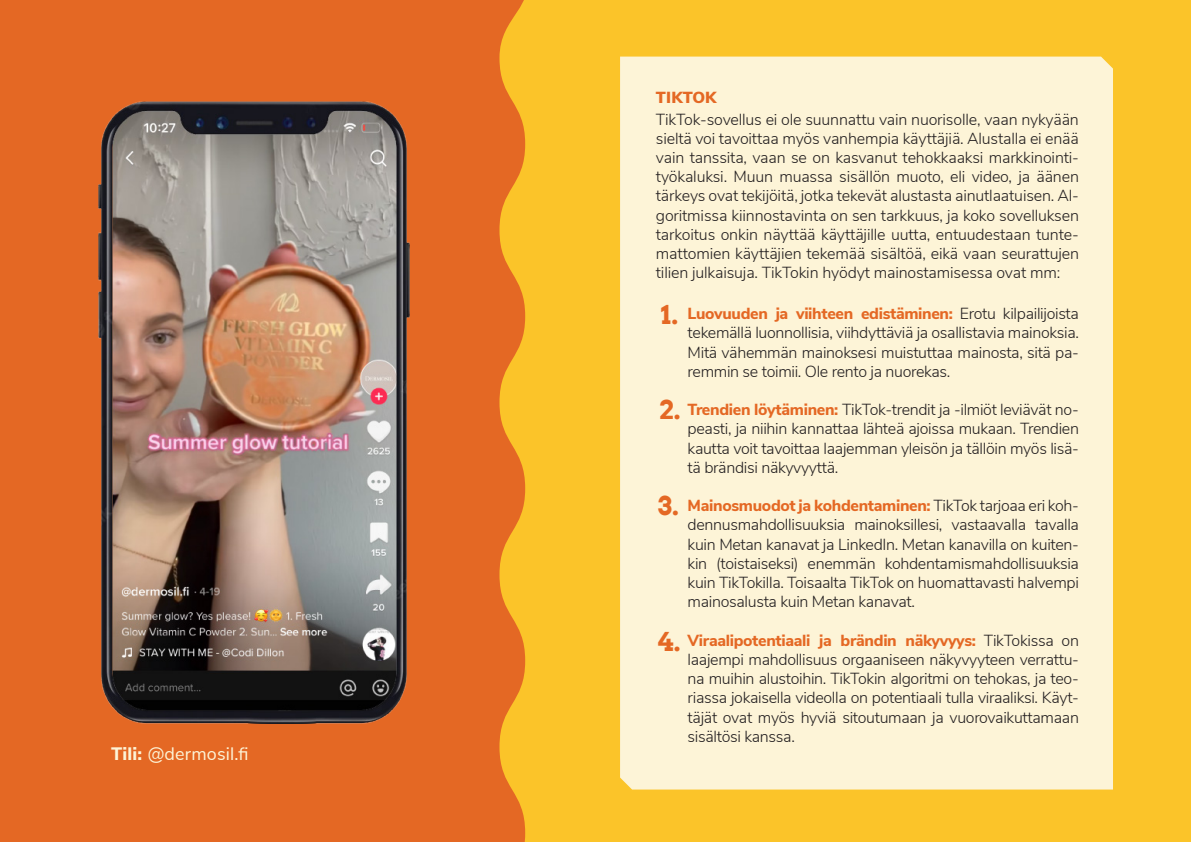
<style>
.page{position:relative;width:1191px;height:842px;background:#fff}
.page>*{position:absolute;margin:0;border:0;box-sizing:border-box;transform-origin:0 0}
.t1{font:700 26px "Arvo";color:#e46824}
.t2{font:18px "Nunito Sans";letter-spacing:.01em;color:#fdf4d7}
.Body{font:300 16px/19.2px "Nunito Sans";letter-spacing:-.02em;color:#231f20;text-align:justify}
.Body-2{font:900 16px "Nunito Sans";letter-spacing:.01em;color:#e46824}
.s1{font-weight:800}
.s2{font-weight:800;color:#e46824}
</style>
<div class="page">
<div style="left:0;top:0;width:403px;height:842px;background:#e46824"></div>
<div style="left:439px;top:0;width:752px;height:842px;background:#fbc429"></div>
<svg style="left:337px;top:0;width:189px;height:842px;fill:#e46824"></svg>
<div style="left:620px;top:57px;width:493px;height:732px;background:#fdf4d7"></div>
<img style="left:99px;top:102px;width:310px;height:621px">
<p class="t2" style="left:111px;top:741px;width:139px"><span class="s1">Tili:</span> @dermosil.fi</p>
<p class="Body-2" style="left:656px;top:85px;width:62px">TIKTOK</p>
<p class="Body" style="left:656px;top:108px;width:424px">TikTok-sovellus ei ole suunnattu vain nuorisolle, vaan nykyään sieltä voi tavoittaa myös vanhempia käyttäjiä. Alustalla ei enää vain tanssita, vaan se on kasvanut tehokkaaksi markkinointi&shy;työkaluksi. Muun muassa sisällön muoto, eli video, ja äänen tärkeys ovat tekijöitä, jotka tekevät alustasta ainutlaatuisen. Al&shy;goritmissa kiinnostavinta on sen tarkkuus, ja koko sovelluksen tarkoitus onkin näyttää käyttäjille uutta, entuudestaan tunte&shy;mattomien käyttäjien tekemää sisältöä, eikä vaan seurattujen tilien julkaisuja. TikTokin hyödyt mainostamisessa ovat mm:</p>
<p class="t1" style="left:661px;top:298px;width:19px">1.</p>
<p class="Body" style="left:687px;top:303px;width:393px"><span class="s2">Luovuuden ja viihteen edistäminen:</span> Erotu kilpailijoista tekemällä luonnollisia, viihdyttäviä ja osallistavia mainoksia.<br>Mitä vähemmän mainoksesi muistuttaa mainosta, sitä pa&shy;remmin se toimii. Ole rento ja nuorekas.</p>
<p class="Body" style="left:687px;top:399px;width:393px"><span class="s2">Trendien löytäminen:</span> TikTok-trendit ja -ilmiöt leviävät no&shy;peasti, ja niihin kannattaa lähteä ajoissa mukaan. Trendien kautta voit tavoittaa laajemman yleisön ja tällöin myös lisä&shy;tä brändisi näkyvyyttä.</p>
<p class="Body" style="left:687px;top:495px;width:393px"><span class="s2">Mainosmuodot ja kohdentaminen:</span> TikTok tarjoaa eri koh&shy;dennusmahdollisuuksia mainoksillesi, vastaavalla tavalla kuin Metan kanavat ja LinkedIn. Metan kanavilla on kuiten&shy;kin (toistaiseksi) enemmän kohdentamismahdollisuuksia kuin TikTokilla. Toisaalta TikTok on huomattavasti halvempi mainosalusta kuin Metan kanavat.</p>
<p class="Body" style="left:687px;top:629px;width:393px"><span class="s2">Viraalipotentiaali ja brändin näkyvyys:</span> TikTokissa on laajempi mahdollisuus orgaaniseen näkyvyyteen verrattu&shy;na muihin alustoihin. TikTokin algoritmi on tehokas, ja teo&shy;riassa jokaisella videolla on potentiaali tulla viraaliksi. Käyt&shy;täjät ovat myös hyviä sitoutumaan ja vuorovaikuttamaan sisältösi kanssa.</p>
<p class="t1" style="left:659px;top:394px;width:23px">2.</p>
<p class="t1" style="left:658px;top:490px;width:22px">3.</p>
<p class="t1" style="left:658px;top:625px;width:24px">4.</p>
</div>
